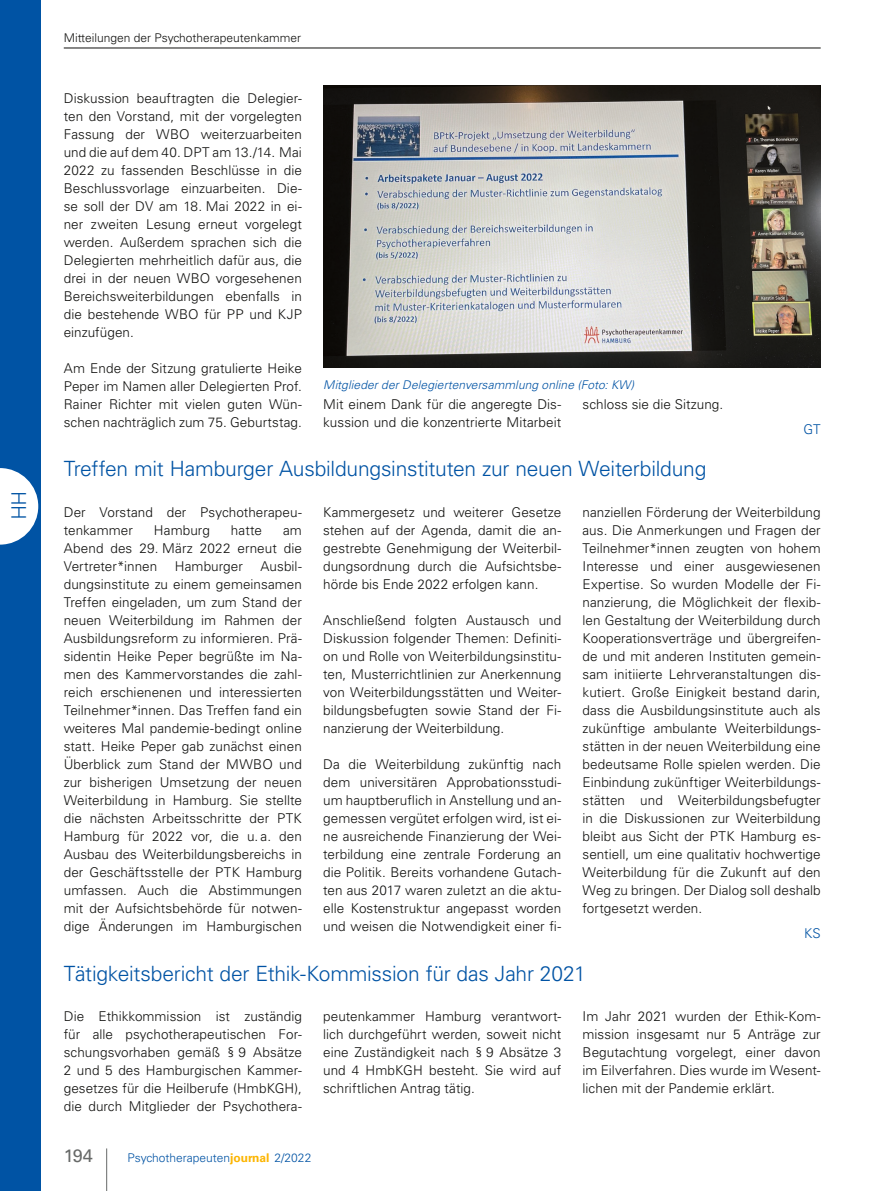
<style>
.page{position:relative;width:893px;height:1191px;background:#fff}
.page>*{position:absolute;margin:0;border:0;box-sizing:border-box;transform-origin:0 0}
.t1{font:300 21px "Univers LT Std";letter-spacing:-.01em;color:#0053a4}
.t2{font:300 20.25px "Univers LT Std";color:#0053a4}
.t3{font:18px "Univers LT Std";color:#676968}
.t4{font:300 13.5px/18px "Univers LT Std";letter-spacing:.005em;color:#11110f;text-align:justify}
.t5{font:300 13.5px "Univers LT Std";color:#0053a4}
.t6{font:italic 300 12px "Univers LT Std";letter-spacing:.01em;color:#0053a4}
.t7{font:300 12px "Univers LT Std";color:#11110f}
.t8{font:300 12px "Univers LT Std";color:#0053a4}
.s1{font-weight:700;color:#fcb500}
</style>
<div class="page">
<img style="left:323px;top:85px;width:498px;height:283px">
<hr style="left:106px;top:1148px;width:1px;height:43px;background:#676968">
<div style="left:0;top:0;width:40px;height:1191px;background:#0053a4"></div>
<hr style="left:64px;top:48px;width:757px;height:1px;background:#11110f">
<svg style="left:0;top:468px;width:38px;height:76px"></svg>
<h2 class="t2" style="left:31px;top:490px;width:31px;rotate:90deg">HH</h2>
<p class="t7" style="left:64px;top:31px;width:239px">Mitteilungen der Psychotherapeutenkammer</p>
<p class="t4" style="left:64px;top:89px;width:240px">Diskussion beauftragten die Delegier&shy;ten den Vorstand, mit der vorgelegten Fassung der WBO weiterzuarbeiten und die auf dem 40. DPT am 13./14. Mai 2022 zu fassenden Beschlüsse in die Beschlussvorlage einzuarbeiten. Die&shy;se soll der DV am 18. Mai 2022 in ei&shy;ner zweiten Lesung erneut vorgelegt werden. Außerdem sprachen sich die Delegierten mehrheitlich dafür aus, die drei in der neuen WBO vorgesehenen Bereichsweiterbildungen ebenfalls in die bestehende WBO für PP und KJP einzufügen.</p>
<p class="t4" style="left:64px;top:359px;width:240px">Am Ende der Sitzung gratulierte Heike Peper im Namen aller Delegierten Prof.<br>Rainer Richter mit vielen guten Wün&shy;schen nachträglich zum 75. Geburtstag.</p>
<p class="t6" style="left:323px;top:378px;width:312px">Mitglieder der Delegiertenversammlung online (Foto: KW)</p>
<p class="t4" style="left:323px;top:395px;width:240px">Mit einem Dank für die angeregte Dis&shy;kussion und die konzentrierte Mitarbeit</p>
<p class="t4" style="left:583px;top:395px;width:142px">schloss sie die Sitzung.</p>
<p class="t5" style="left:803px;top:421px;width:19px">GT</p>
<h1 class="t1" style="left:64px;top:456px;width:644px">Treffen mit Hamburger Ausbildungsinstituten zur neuen Weiterbildung</h1>
<p class="t4" style="left:64px;top:503px;width:240px">Der Vorstand der Psychotherapeu&shy;tenkammer</p>
<p class="t4" style="left:323px;top:503px;width:240px">Kammergesetz und weiterer Gesetze stehen auf der Agenda, damit die an&shy;gestrebte Genehmigung der Weiterbil&shy;dungsordnung durch die Aufsichtsbe&shy;hörde bis Ende 2022 erfolgen kann.</p>
<p class="t4" style="left:323px;top:611px;width:240px">Anschließend folgten Austausch und Diskussion folgender Themen: Definiti&shy;on und Rolle von Weiterbildungsinstitu&shy;ten, Musterrichtlinien zur Anerkennung von Weiterbildungsstätten und Weiter&shy;bildungsbefugten sowie Stand der Fi&shy;nanzierung der Weiterbildung.</p>
<p class="t4" style="left:323px;top:755px;width:240px">Da die Weiterbildung zukünftig nach dem universitären Approbationsstudi&shy;um hauptberuflich in Anstellung und an&shy;gemessen vergütet erfolgen wird, ist ei&shy;ne ausreichende Finanzierung der Wei&shy;terbildung eine zentrale Forderung an die Politik. Bereits vorhandene Gutach&shy;ten aus 2017 waren zuletzt an die aktu&shy;elle Kostenstruktur angepasst worden und weisen die Notwendigkeit einer fi-</p>
<p class="t4" style="left:583px;top:503px;width:240px">nanziellen Förderung der Weiterbildung aus. Die Anmerkungen und Fragen der Teilnehmer*innen zeugten von hohem Interesse und einer ausgewiesenen Expertise. So wurden Modelle der Fi&shy;nanzierung, die Möglichkeit der flexib&shy;len Gestaltung der Weiterbildung durch Kooperationsverträge und übergreifen&shy;de und mit anderen Instituten gemein&shy;sam initiierte Lehrveranstaltungen dis&shy;kutiert. Große Einigkeit bestand darin, dass die Ausbildungsinstitute auch als zukünftige ambulante Weiterbildungs&shy;stätten in der neuen Weiterbildung eine bedeutsame Rolle spielen werden. Die Einbindung zukünftiger Weiterbildungs&shy;stätten und Weiterbildungsbefugter in die Diskussionen zur Weiterbildung bleibt aus Sicht der PTK Hamburg es&shy;sentiell, um eine qualitativ hochwertige Weiterbildung für die Zukunft auf den Weg zu bringen. Der Dialog soll deshalb fortgesetzt werden.</p>
<p class="t5" style="left:804px;top:925px;width:18px">KS</p>
<p class="t4" style="left:154px;top:521px;width:57px">Hamburg</p>
<p class="t4" style="left:231px;top:521px;width:33px">hatte</p>
<p class="t4" style="left:64px;top:521px;width:240px;text-indent:219px">am Abend des 29. März 2022 erneut die Vertreter*innen</p>
<p class="t4" style="left:64px;top:557px;width:240px;text-indent:197px">Ausbil&shy;dungsinstitute zu einem gemeinsamen Treffen eingeladen, um zum Stand der neuen Weiterbildung im Rahmen der Ausbildungsreform zu informieren. Prä&shy;sidentin Heike Peper begrüßte im Na&shy;men des Kammervorstandes die zahl&shy;reich erschienenen und interessierten Teilnehmer*innen. Das Treffen fand ein weiteres Mal pandemie-bedingt online statt. Heike Peper gab zunächst einen Überblick zum Stand der MWBO und zur bisherigen Umsetzung der neuen Weiterbildung in Hamburg. Sie stellte die nächsten Arbeitsschritte der PTK Hamburg für 2022 vor, die u. a. den Ausbau des Weiterbildungsbereichs in der Geschäftsstelle der PTK Hamburg umfassen. Auch die Abstimmungen mit der Aufsichtsbehörde für notwen&shy;dige Änderungen im Hamburgischen</p>
<p class="t4" style="left:175px;top:557px;width:70px">Hamburger</p>
<h1 class="t1" style="left:64px;top:960px;width:524px">Tätigkeitsbericht der Ethik-Kommission für das Jahr 2021</h1>
<p class="t4" style="left:64px;top:1007px;width:240px">Die Ethikkommission ist zuständig für alle psychotherapeutischen For&shy;schungsvorhaben gemäß § 9 Absätze 2 und 5 des Hamburgischen Kammer&shy;gesetzes für die Heilberufe (HmbKGH), die durch Mitglieder der Psychothera-</p>
<p class="t4" style="left:323px;top:1007px;width:240px">peutenkammer Hamburg verantwort&shy;lich durchgeführt werden, soweit nicht eine Zuständigkeit nach § 9 Absätze 3 und 4 HmbKGH besteht. Sie wird auf schriftlichen Antrag tätig.</p>
<p class="t4" style="left:583px;top:1007px;width:240px">Im Jahr 2021 wurden der Ethik-Kom&shy;mission insgesamt nur 5 Anträge zur Begutachtung vorgelegt, einer davon im Eilverfahren. Dies wurde im Wesent&shy;lichen mit der Pandemie erklärt.</p>
<h3 class="t3" style="left:64px;top:1144px;width:30px">194</h3>
<p class="t8" style="left:128px;top:1150px;width:185px">Psychotherapeuten<span class="s1">journal</span> 2/2022</p>
</div>
